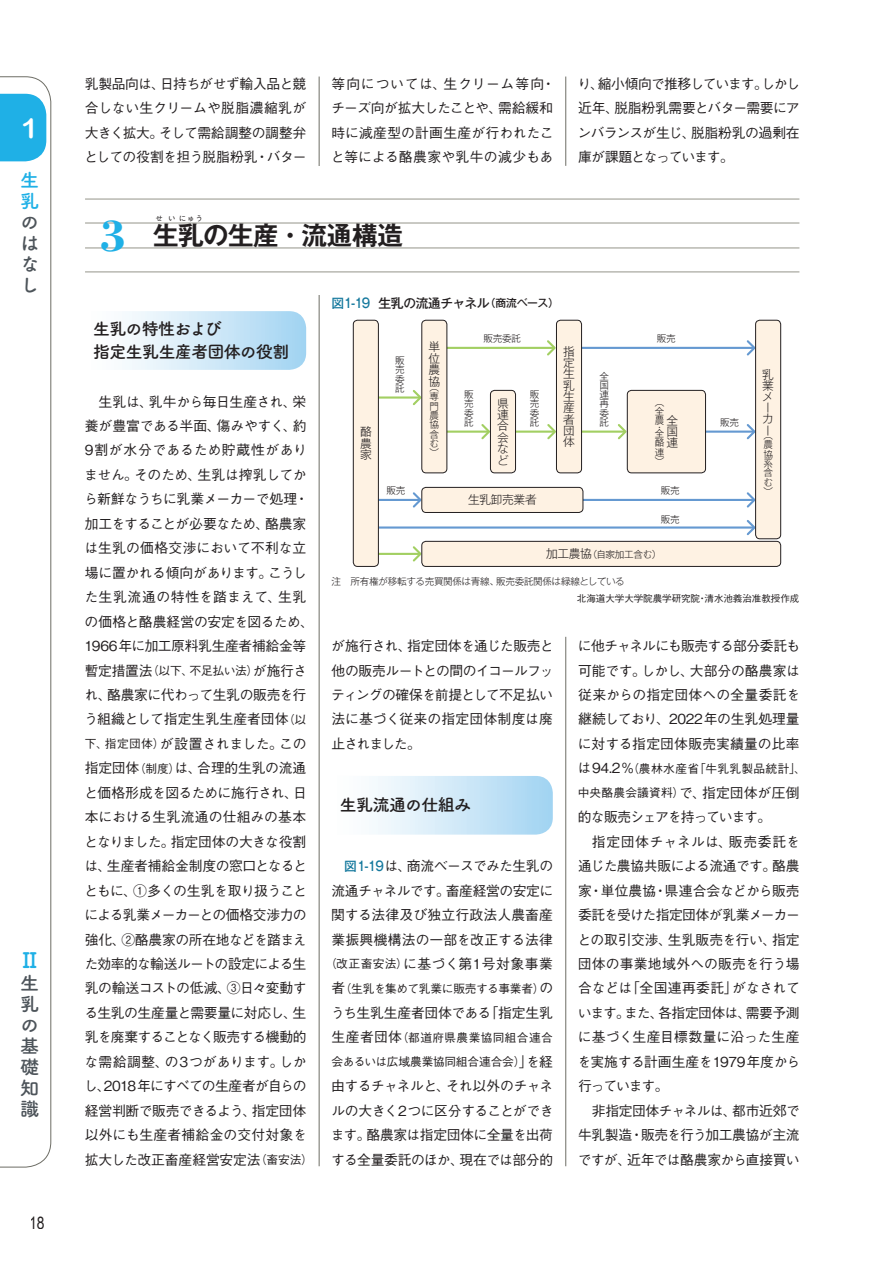
<style>
.page{position:relative;width:893px;height:1263px;background:#fff}
.page>*{position:absolute;margin:0;border:0;box-sizing:border-box;transform-origin:0 0}
.見出し2_大見出し{font:700 45.75px "Bodoni SSK";color:#1fb0e6}
.t1{font:27.6px "Arial Rounded MT Bold";color:#fff}
.見出し2_大見出し-2{font:700 25.5px "Gothic MB101 Pro De";letter-spacing:-.015em;color:#231f20}
.t2{font:700 21.3px "Tsuku B Rd Gothic";color:#1fb0e6}
.t3{font:700 19.2px/21px "Tsuku A Rd Gothic";color:#4d545a;text-align:justify}
.t4{font:700 19.2px/21px "Tsuku A Rd Gothic";color:#1fb0e6}
.見出し3_小見出し_2L{font:700 16.95px/23.4px "Tsuku A Rd Gothic";letter-spacing:-.045em;color:#231f20}
.見出し3_小見出し_1L{font:700 16.95px "Tsuku A Rd Gothic";letter-spacing:-.035em;color:#231f20}
.t5{font:16.95px "Arial Narrow";color:#231f20}
.本文{font:500 13.8px/24.5px "Gothic BBB Pro";letter-spacing:-.025em;color:#231f20;text-align:justify}
.本文-2{font:500 13.8px/24.5px "Gothic BBB Pro";letter-spacing:.005em;color:#231f20}
.本文-3{font:500 13.8px "Gothic BBB Pro";letter-spacing:-.08em;color:#231f20}
.図表_タイトル{font:500 12.75px "Gothic MB101 Pro";letter-spacing:-.03em;color:#231f20}
.本文-4{font:500 11.7px/24.5px "Gothic BBB Pro";letter-spacing:-.01em;color:#231f20}
.本文-5{font:500 11.7px/24.5px "Gothic BBB Pro";letter-spacing:.02em;color:#231f20}
.t6{font:300 11.7px/11.4px "Gothic MB101 Pro";letter-spacing:-.02em;color:#231f20;text-align:justify}
.本文-6{font:500 11.7px "Gothic BBB Pro";letter-spacing:-.035em;color:#231f20}
.t7{font:300 9.6px/9.3px "Gothic MB101 Pro";letter-spacing:-.025em;color:#231f20;text-align:justify}
.図表_出典{font:500 9.6px "Gothic BBB Pro";letter-spacing:-.01em;color:#231f20}
.見出し2_大見出し-3{font:700 6.9px "Gothic MB101 Pro De";color:#231f20}
.s1{font-family:"Gothic MB101 Pro De";font-size:25.5px;color:#231f20}
.s2{font-size:13.8px}
.s3{font-size:11.7px}
.s4{color:#14789d}
.s5{font-size:13.2px;color:#14789d}
.s6{font-size:10.8px}
.s7{font-family:"Gothic MB101 Pro";font-size:12.75px;color:#14789d}
.s8{font-family:"Gothic MB101 Pro";font-size:13.2px;color:#14789d}
</style>
<div class="page">
<hr style="left:319px;top:77px;width:1px;height:1089px;background:#6d6d65">
<hr style="left:565px;top:77px;width:1px;height:89px;background:#6d6d65">
<hr style="left:565px;top:637px;width:1px;height:529px;background:#6d6d65">
<div style="left:85px;top:166px;width:714px;height:128px;background:#fff"></div>
<hr style="left:85px;top:199px;width:714px;height:1px;background:#94948a">
<hr style="left:85px;top:223px;width:714px;height:1px;background:#94948a">
<hr style="left:85px;top:248px;width:714px;height:1px;background:#94948a">
<hr style="left:85px;top:272px;width:714px;height:1px;background:#94948a">
<svg style="left:125px;top:311px;width:181px;height:59px;background:#cee8f7"></svg>
<svg style="left:372px;top:776px;width:181px;height:59px;background:#cee8f7"></svg>
<hr style="left:375px;top:396px;width:45px;height:3px;background:#a2cf62">
<svg style="left:411px;top:388px;width:11px;height:19px"></svg>
<hr style="left:375px;top:499px;width:45px;height:2px;background:#6599d1">
<svg style="left:411px;top:490px;width:11px;height:19px"></svg>
<hr style="left:379px;top:526px;width:375px;height:3px;background:#6599d1">
<svg style="left:745px;top:520px;width:10px;height:16px"></svg>
<hr style="left:573px;top:499px;width:181px;height:2px;background:#6599d1">
<svg style="left:745px;top:492px;width:10px;height:16px"></svg>
<hr style="left:699px;top:431px;width:55px;height:2px;background:#6599d1">
<svg style="left:745px;top:424px;width:10px;height:16px"></svg>
<hr style="left:570px;top:431px;width:55px;height:2px;background:#a2cf62">
<svg style="left:616px;top:422px;width:11px;height:19px"></svg>
<hr style="left:500px;top:431px;width:55px;height:2px;background:#a2cf62">
<svg style="left:545px;top:424px;width:11px;height:16px"></svg>
<hr style="left:434px;top:431px;width:55px;height:2px;background:#a2cf62">
<svg style="left:479px;top:422px;width:11px;height:19px"></svg>
<hr style="left:445px;top:347px;width:109px;height:2px;background:#a2cf62">
<svg style="left:545px;top:340px;width:11px;height:16px"></svg>
<hr style="left:578px;top:347px;width:176px;height:2px;background:#6599d1">
<svg style="left:745px;top:340px;width:10px;height:16px"></svg>
<hr style="left:375px;top:553px;width:45px;height:2px;background:#a2cf62">
<svg style="left:411px;top:544px;width:11px;height:19px"></svg>
<div style="left:353px;top:320px;width:25px;height:246px;background:#fef2e3;border-radius:4px"></div>
<div style="left:353px;top:320px;width:26px;height:247px;border:1px solid #231f20;border-radius:4px"></div>
<div style="left:756px;top:320px;width:25px;height:219px;background:#fef2e3;border-radius:4px"></div>
<div style="left:755px;top:320px;width:26px;height:219px;border:1px solid #231f20;border-radius:4px"></div>
<div style="left:422px;top:320px;width:25px;height:153px;background:#fef2e3;border-radius:4px"></div>
<div style="left:422px;top:320px;width:25px;height:153px;border:1px solid #231f20;border-radius:4px"></div>
<div style="left:422px;top:487px;width:161px;height:25px;background:#fef2e3;border-radius:4px"></div>
<div style="left:422px;top:487px;width:161px;height:26px;border:1px solid #231f20;border-radius:4px"></div>
<div style="left:556px;top:320px;width:26px;height:153px;background:#fef2e3;border-radius:4px"></div>
<div style="left:556px;top:320px;width:26px;height:153px;border:1px solid #231f20;border-radius:4px"></div>
<div style="left:490px;top:390px;width:25px;height:83px;background:#fef2e3;border-radius:4px"></div>
<div style="left:490px;top:390px;width:26px;height:83px;border:1px solid #231f20;border-radius:4px"></div>
<div style="left:627px;top:390px;width:78px;height:83px;background:#fef2e3;border-radius:4px"></div>
<div style="left:627px;top:390px;width:79px;height:83px;border:1px solid #231f20;border-radius:4px"></div>
<div style="left:422px;top:541px;width:359px;height:25px;background:#fef2e3;border-radius:4px"></div>
<div style="left:422px;top:541px;width:359px;height:26px;border:1px solid #231f20;border-radius:4px"></div>
<svg style="left:0;top:76px;width:51px;height:1091px"></svg>
<h2 class="t1" style="left:22px;top:112px;width:13px">1</h2>
<h3 class="t4" style="left:20px;top:168px;width:20px">生乳</h3>
<h3 class="t3" style="left:20px;top:210px;width:20px">のはなし</h3>
<p class="t2" style="left:19px;top:943px;width:19px">Ⅱ</p>
<p class="t3" style="left:20px;top:971px;width:20px">生乳の基礎知識</p>
<p class="t5" style="left:30px;top:1213px;width:16px">18</p>
<p class="本文" style="left:84px;top:70px;width:224px">乳製品向は、日持ちがせず輸入品と競合しない生クリームや脱脂濃縮乳が大きく拡大。そして需給調整の調整弁としての役割を担う脱脂粉乳・バター</p>
<p class="本文-2" style="left:331px;top:70px;width:226px">等向については、生クリーム等向・チーズ向が拡大したことや、需給緩和時に減産型の計画生産が行われたこと等による酪農家や乳牛の減少もあ</p>
<p class="本文" style="left:577px;top:70px;width:224px">り、縮小傾向で推移しています。しかし近年、脱脂粉乳需要とバター需要にアンバランスが生じ、脱脂粉乳の過剰在庫が課題となっています。</p>
<p class="見出し2_大見出し-3" style="left:179px;top:212px;width:25px">にゅう</p>
<p class="見出し2_大見出し-3" style="left:156px;top:212px;width:21px">せ い</p>
<p class="見出し2_大見出し" style="left:100px;top:207px;width:80px">3 <span class="s1">生</span></p>
<p class="見出し2_大見出し-2" style="left:178px;top:214px;width:226px">乳の生産・流通構造</p>
<p class="見出し3_小見出し_2L" style="left:93px;top:316px;width:198px">生乳の特性および<br>指定生乳生産者団体の役割</p>
<p class="本文" style="left:84px;top:387px;width:231px;text-align:center">生乳は、乳牛から毎日生産され、栄<br>養が豊富である半面、傷みやすく、約<br>9割が水分であるため貯蔵性がありません。そのため、生乳は搾乳してから新鮮なうちに乳業メーカーで処理・加工をすることが必要なため、酪農家は生乳の価格交渉において不利な立場に置かれる傾向があります。こうした生乳流通の特性を踏まえて、生乳の価格と酪農経営の安定を図るため、<br>1966年に加工原料乳生産者補給金等</p>
<p class="本文-4" style="left:85px;top:657px;width:224px"><span class="s2">暫定措置法</span>（以下、不足払い法）<span class="s2">が施行さ</span></p>
<p class="本文" style="left:84px;top:681px;width:230px;text-align:left">れ、酪農家に代わって生乳の販売を行う組織として指定生乳生産者団体<span class="s3">（以下、指定団体）</span>が設置されました。この指定団体<span class="s3">（制度）</span>は、合理的生乳の流通と価格形成を図るために施行され、日本における生乳流通の仕組みの基本となりました。指定団体の大きな役割は、生産者補給金制度の窓口となるとともに、①多くの生乳を取り扱うことによる乳業メーカーとの価格交渉力の強化、②酪農家の所在地などを踏まえた効率的な輸送ルートの設定による生乳の輸送コストの低減、③日々変動する生乳の生産量と需要量に対応し、生乳を廃棄することなく販売する機動的な需給調整、の3つがあります。しかし、2018年にすべての生産者が自らの経営判断で販売できるよう、指定団体以外にも生産者補給金の交付対象を拡大した改正畜産経営安定法<span class="s3">（畜安法）</span></p>
<p class="図表_タイトル" style="left:331px;top:292px;width:229px"><span class="s4">図</span><span class="s5">1-19</span> 生乳の流通チャネル<span class="s6">（商流ベース）</span></p>
<p class="t6" style="left:360px;top:425px;width:13px">酪農家</p>
<p class="t7" style="left:395px;top:354px;width:11px">販売委託</p>
<p class="t7" style="left:387px;top:484px;width:20px">販売</p>
<p class="t6" style="left:428px;top:339px;width:13px">単位農協</p>
<p class="t7" style="left:430px;top:381px;width:11px">（専門農協含む）</p>
<p class="t7" style="left:483px;top:333px;width:39px">販売委託</p>
<p class="t7" style="left:464px;top:388px;width:11px">販売委託</p>
<p class="t6" style="left:497px;top:396px;width:13px">県連合会など</p>
<p class="t7" style="left:530px;top:388px;width:11px">販売委託</p>
<p class="t6" style="left:468px;top:493px;width:70px">生乳卸売業者</p>
<p class="t6" style="left:563px;top:344px;width:13px">指定生乳生産者団体</p>
<p class="t7" style="left:600px;top:370px;width:11px">全国連再委託</p>
<p class="t7" style="left:657px;top:333px;width:20px">販売</p>
<p class="t7" style="left:655px;top:396px;width:11px">（全農</p>
<p class="t7" style="left:655px;top:421px;width:7px">・</p>
<p class="t7" style="left:655px;top:427px;width:11px">全酪連）</p>
<p class="t6" style="left:666px;top:413px;width:13px">全国連</p>
<p class="t7" style="left:661px;top:484px;width:20px">販売</p>
<p class="t7" style="left:661px;top:513px;width:20px">販売</p>
<p class="t7" style="left:546px;top:548px;width:117px"><span class="s3">加工農協</span>（自家加工含む）</p>
<p class="t7" style="left:332px;top:575px;width:295px">注　所有権が移転する売買関係は青線、販売委託関係は緑線としている</p>
<p class="t7" style="left:720px;top:416px;width:20px">販売</p>
<p class="t6" style="left:762px;top:367px;width:13px;text-align:left">乳業メーカー<sub>（</sub></p>
<p class="t7" style="left:763px;top:438px;width:11px">農協系含む）</p>
<p class="本文" style="left:331px;top:632px;width:224px">が施行され、指定団体を通じた販売と他の販売ルートとの間のイコールフッティングの確保を前提として不足払い法に基づく従来の指定団体制度は廃止されました。</p>
<p class="見出し3_小見出し_1L" style="left:340px;top:792px;width:133px">生乳流通の仕組み</p>
<p class="本文" style="left:325px;top:852px;width:230px;text-align:right"><span class="s7">図</span><span class="s8">1-19</span>は、商流ベースでみた生乳の<br>流通チャネルです。畜産経営の安定に関する法律及び独立行政法人農畜産業振興機構法の一部を改正する法律<span class="s3">（改正畜安法）</span>に基づく第1号対象事業</p>
<p class="本文-6" style="left:331px;top:979px;width:223px"><span class="s2">者</span>（生乳を集めて乳業に販売する事業者）<span class="s2">の</span></p>
<p class="本文" style="left:331px;top:999px;width:224px">うち生乳生産者団体である「指定生乳</p>
<p class="本文-4" style="left:331px;top:1023px;width:223px"><span class="s2">生産者団体</span>（都道府県農業協同組合連合会あるいは広域農業協同組合連合会）<span class="s2">」を経</span></p>
<p class="本文" style="left:331px;top:1072px;width:224px">由するチャネルと、それ以外のチャネルの大きく2つに区分することができます。酪農家は指定団体に全量を出荷する全量委託のほか、現在では部分的</p>
<p class="図表_出典" style="left:577px;top:590px;width:224px">北海道大学大学院農学研究院・清水池義治准教授作成</p>
<p class="本文" style="left:578px;top:632px;width:224px">に他チャネルにも販売する部分委託も可能です。しかし、大部分の酪農家は従来からの指定団体への全量委託を継続しており、2022年の生乳処理量に対する指定団体販売実績量の比率</p>
<p class="本文-5" style="left:578px;top:754px;width:230px"><span class="s2">は94.2％</span>（農林水産省「牛乳乳製品統計」、中央酪農会議資料）<span class="s2">で、指定団体が圧倒</span></p>
<p class="本文-3" style="left:578px;top:806px;width:195px">的な販売シェアを持っています。</p>
<p class="本文" style="left:577px;top:827px;width:224px;text-indent:15px">指定団体チャネルは、販売委託を通じた農協共販による流通です。酪農家・単位農協・県連合会などから販売委託を受けた指定団体が乳業メーカーとの取引交渉、生乳販売を行い、指定団体の事業地域外への販売を行う場合などは「全国連再委託」がなされています。また、各指定団体は、需要予測に基づく生産目標数量に沿った生産を実施する計画生産を1979年度から行っています。</p>
<p class="本文" style="left:578px;top:1096px;width:224px;text-indent:14px">非指定団体チャネルは、都市近郊で牛乳製造・販売を行う加工農協が主流ですが、近年では酪農家から直接買い</p>
</div>
